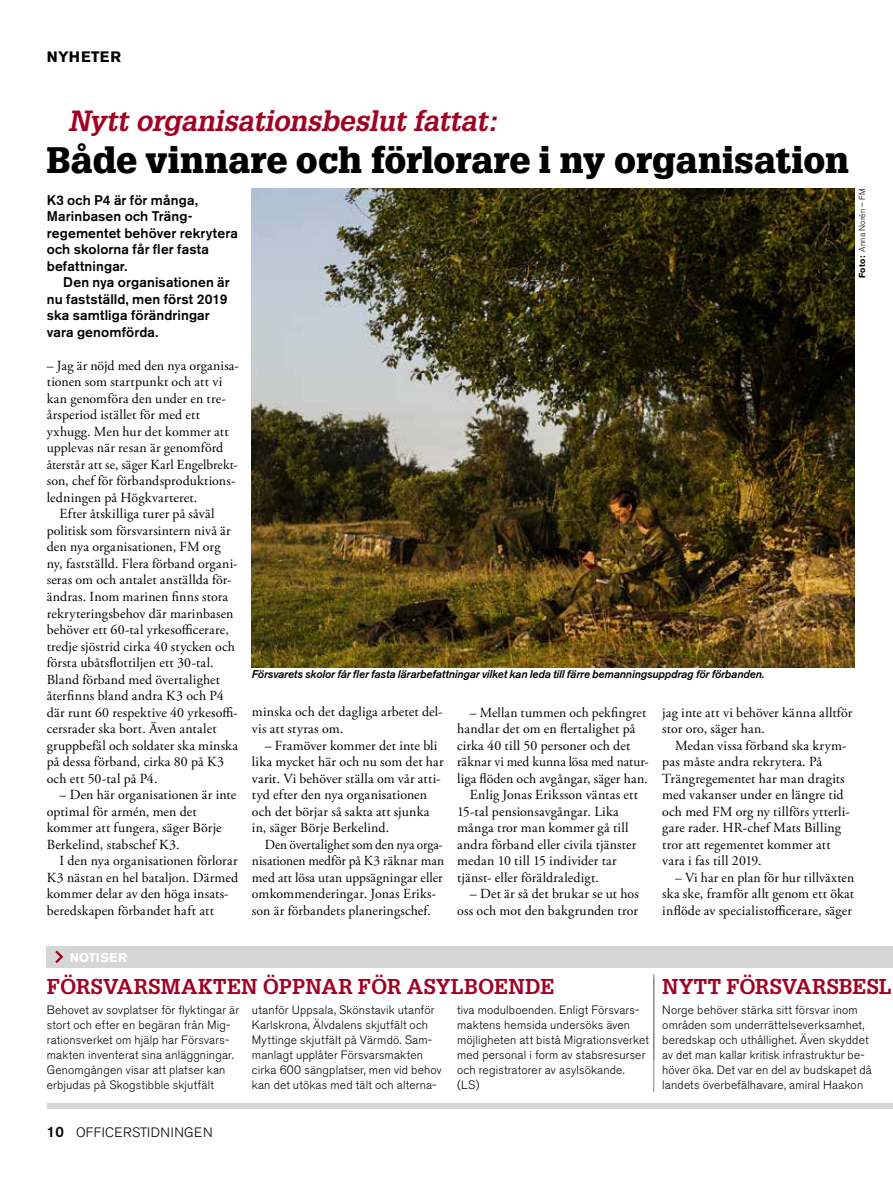
<style>
.page{position:relative;width:893px;height:1191px;background:#fff}
.page>*{position:absolute;margin:0;border:0;box-sizing:border-box;transform-origin:0 0}
.t1{font:900 36px "Glypha";color:#000}
.t2{font:italic 700 28.5px "Glypha";letter-spacing:-.015em;color:#a00022}
.t3{font:700 21px "Glypha";letter-spacing:.005em;color:#a00022}
.t4{font:700 15px "Akzidenz Grotesk BE";letter-spacing:.02em;color:#000}
.t5{font:13.8px/16.5px "Adobe Garamond Pro";letter-spacing:.01em;color:#000}
.t6{font:500 13.8px/16.5px "Akzidenz Grotesk BE";letter-spacing:.01em;color:#000}
.t7{font:13.8px/16.5px "Adobe Garamond Pro";letter-spacing:.01em;color:#000;scale:.96 1}
.t8{font:300 13.5px "Akzidenz Grotesk BE";letter-spacing:.02em;color:#000}
.t9{font:700 12.75px "Akzidenz Grotesk BE";letter-spacing:.02em;color:#fff}
.t10{font:300 12px/15px "Akzidenz Grotesk BE";letter-spacing:.015em;color:#000}
.t11{font:italic 500 11.25px "Akzidenz Grotesk BE";letter-spacing:-.01em;color:#000}
.t12{font:300 8.7px "Akzidenz Grotesk BE";letter-spacing:.02em;color:#000}
.s1{font-weight:700}
.s2{font-weight:500;font-size:15px}
</style>
<div class="page">
<hr style="left:653px;top:974px;width:1px;height:85px;background:#7c7c7c">
<div style="left:47px;top:1103px;width:846px;height:6px;background:#d6d6d6"></div>
<div style="left:47px;top:946px;width:846px;height:21px;background:#d6d6d6"></div>
<svg style="left:55px;top:950px;width:8px;height:13px"></svg>
<hr style="left:653px;top:977px;width:1px;height:114px;background:#7c7c7c">
<img style="left:252px;top:188px;width:603px;height:479px">
<p class="t4" style="left:47px;top:48px;width:76px">NYHETER</p>
<h2 class="t2" style="left:68px;top:103px;width:431px">Nytt organisationsbeslut fattat:</h2>
<h1 class="t1" style="left:47px;top:138px;width:804px">Både vinnare och förlorare i ny organisation</h1>
<p class="t6" style="left:47px;top:192px;width:193px">K3 och P4 är för många,<br>Marinbasen och Träng&shy;regementet behöver rekrytera och skolorna får fler fasta befattningar.</p>
<p class="t6" style="left:47px;top:274px;width:184px;text-indent:16px">Den nya organisationen är nu fastställd, men först 2019 ska samtliga förändringar vara genomförda.</p>
<p class="t5" style="left:47px;top:358px;width:194px">– Jag är nöjd med den nya organisa-</p>
<p class="t5" style="left:47px;top:374px;width:177px">tionen som startpunkt och att vi</p>
<p class="t5" style="left:47px;top:391px;width:181px">kan genomföra den under en tre-</p>
<p class="t5" style="left:47px;top:407px;width:155px">årsperiod istället för med ett</p>
<p class="t5" style="left:47px;top:424px;width:183px">yxhugg. Men hur det kommer att</p>
<p class="t5" style="left:47px;top:440px;width:178px">upplevas när resan är genomförd</p>
<p class="t5" style="left:47px;top:457px;width:192px">återstår att se, säger Karl Engelbrekt-</p>
<p class="t5" style="left:47px;top:473px;width:190px">son, chef för förbandsproduktions-</p>
<p class="t5" style="left:47px;top:490px;width:152px">ledningen på Högkvarteret.</p>
<p class="t5" style="left:60px;top:506px;width:157px">Efter åtskilliga turer på såväl</p>
<p class="t5" style="left:47px;top:523px;width:186px">politisk som försvarsintern nivå är</p>
<p class="t5" style="left:47px;top:539px;width:175px">den nya organisationen, FM org</p>
<p class="t5" style="left:47px;top:556px;width:192px">ny, fastställd. Flera förband organi-</p>
<p class="t5" style="left:47px;top:572px;width:186px">seras om och antalet anställda för-</p>
<p class="t5" style="left:47px;top:589px;width:183px">ändras. Inom marinen finns stora</p>
<p class="t5" style="left:47px;top:605px;width:188px">rekryteringsbehov där marinbasen</p>
<p class="t5" style="left:47px;top:622px;width:184px">behöver ett 60-tal yrkesofficerare,</p>
<p class="t5" style="left:47px;top:638px;width:190px">tredje sjöstrid cirka 40 stycken och</p>
<p class="t5" style="left:47px;top:655px;width:168px">första ubåtsflottiljen ett 30-tal.</p>
<p class="t5" style="left:47px;top:671px;width:175px">Bland förband med övertalighet</p>
<p class="t5" style="left:47px;top:688px;width:178px">återfinns bland andra K3 och P4</p>
<p class="t5" style="left:47px;top:704px;width:193px">där runt 60 respektive 40 yrkesoffi-</p>
<p class="t5" style="left:47px;top:721px;width:171px">cersrader ska bort. Även antalet</p>
<p class="t5" style="left:47px;top:737px;width:193px">gruppbefäl och soldater ska minska</p>
<p class="t5" style="left:47px;top:754px;width:179px">på dessa förband, cirka 80 på K3</p>
<p class="t5" style="left:47px;top:770px;width:112px">och ett 50-tal på P4.</p>
<p class="t5" style="left:47px;top:787px;width:191px;text-indent:13px">– Den här organisationen är inte optimal för armén, men det kommer att fungera, säger Börje<br>Berkelind, stabschef K3.</p>
<p class="t5" style="left:47px;top:853px;width:193px;text-indent:13px">I den nya organisationen förlorar<br>K3 nästan en hel bataljon. Därmed kommer delar av den höga insats&shy;beredskapen förbandet haft att</p>
<p class="t12" style="left:857px;top:278px;width:91px;rotate:-90deg"><span class="s1">Foto:</span> Anna Norén – FM</p>
<p class="t11" style="left:252px;top:668px;width:514px">Försvarets skolor får fler fasta lärarbefattningar vilket kan leda till färre bemanningsuppdrag för förbanden.</p>
<p class="t5" style="left:252px;top:704px;width:192px">minska och det dagliga arbetet del&shy;vis att styras om.</p>
<p class="t5" style="left:252px;top:737px;width:193px;text-indent:13px">– Framöver kommer det inte bli lika mycket här och nu som det har varit. Vi behöver ställa om vår atti&shy;tyd efter den nya organisationen och det börjar så sakta att sjunka in, säger Börje Berkelind.</p>
<p class="t7" style="left:252px;top:836px;width:202px;text-indent:13px">Den övertalighet som den nya orga&shy;nisationen medför på K3 räknar man med att lösa utan uppsägningar eller omkommenderingar. Jonas Eriks&shy;son är förbandets planeringschef.</p>
<p class="t5" style="left:662px;top:704px;width:192px">jag inte att vi behöver känna alltför stor oro, säger han.</p>
<p class="t5" style="left:662px;top:737px;width:189px;text-indent:13px">Medan vissa förband ska krym&shy;pas måste andra rekrytera. På<br>Trängregementet har man dragits med vakanser under en längre tid och med FM org ny tillförs ytterli&shy;gare rader. HR-chef Mats Billing tror att regementet kommer att vara i fas till 2019.</p>
<p class="t5" style="left:662px;top:869px;width:193px;text-align:justify;text-indent:13px">– Vi har en plan för hur tillväxten ska ske, framför allt genom ett ökat inflöde av specialistofficerare, säger</p>
<p class="t5" style="left:470px;top:704px;width:178px">– Mellan tummen och pekfingret</p>
<p class="t5" style="left:457px;top:721px;width:180px">handlar det om en flertalighet på</p>
<p class="t5" style="left:457px;top:737px;width:175px">cirka 40 till 50 personer och det</p>
<p class="t5" style="left:457px;top:754px;width:193px">räknar vi med kunna lösa med natur-</p>
<p class="t5" style="left:457px;top:770px;width:192px">liga flöden och avgångar, säger han.</p>
<p class="t5" style="left:470px;top:787px;width:170px">Enlig Jonas Eriksson väntas ett</p>
<p class="t5" style="left:457px;top:803px;width:163px">15-tal pensionsavgångar. Lika</p>
<p class="t5" style="left:457px;top:820px;width:173px">många tror man kommer gå till</p>
<p class="t5" style="left:457px;top:836px;width:181px">andra förband eller civila tjänster</p>
<p class="t5" style="left:457px;top:853px;width:161px">medan 10 till 15 individer tar</p>
<p class="t5" style="left:457px;top:869px;width:143px">tjänst- eller föräldraledigt.</p>
<p class="t5" style="left:457px;top:886px;width:183px;text-align:right">– Det är så det brukar se ut hos oss och mot den bakgrunden tror</p>
<p class="t9" style="left:70px;top:950px;width:59px">NOTISER</p>
<h3 class="t3" style="left:47px;top:973px;width:509px">FÖRSVARSMAKTEN ÖPPNAR FÖR ASYLBOENDE</h3>
<p class="t10" style="left:47px;top:1002px;width:194px">Behovet av sovplatser för flyktingar är stort och efter en begäran från Mig&shy;rationsverket om hjälp har Försvars&shy;makten inventerat sina anläggningar.<br>Genomgången visar att platser kan erbjudas på Skogstibble skjutfält</p>
<p class="t10" style="left:252px;top:1002px;width:192px">utanför Uppsala, Skönstavik utanför Karlskrona, Älvdalens skjutfält och Myttinge skjutfält på Värmdö. Sam&shy;manlagt upplåter Försvarsmakten cirka 600 sängplatser, men vid behov kan det utökas med tält och alterna-</p>
<p class="t10" style="left:457px;top:1002px;width:193px">tiva modulboenden. Enligt Försvars&shy;maktens hemsida undersöks även möjligheten att bistå Migrationsverket med personal i form av stabsresurser och registratorer av asylsökande. (LS)</p>
<p class="t8" style="left:47px;top:1124px;width:167px"><span class="s2">10</span> OFFICERSTIDNINGEN</p>
<h3 class="t3" style="left:662px;top:973px;width:231px">NYTT FÖRSVARSBESL</h3>
<p class="t10" style="left:662px;top:1002px;width:211px">Norge behöver stärka sitt försvar inom områden som underrättelseverksamhet, beredskap och uthållighet. Även skyddet av det man kallar kritisk infrastruktur be&shy;höver öka. Det var en del av budskapet då landets överbefälhavare, amiral Haakon</p>
</div>
